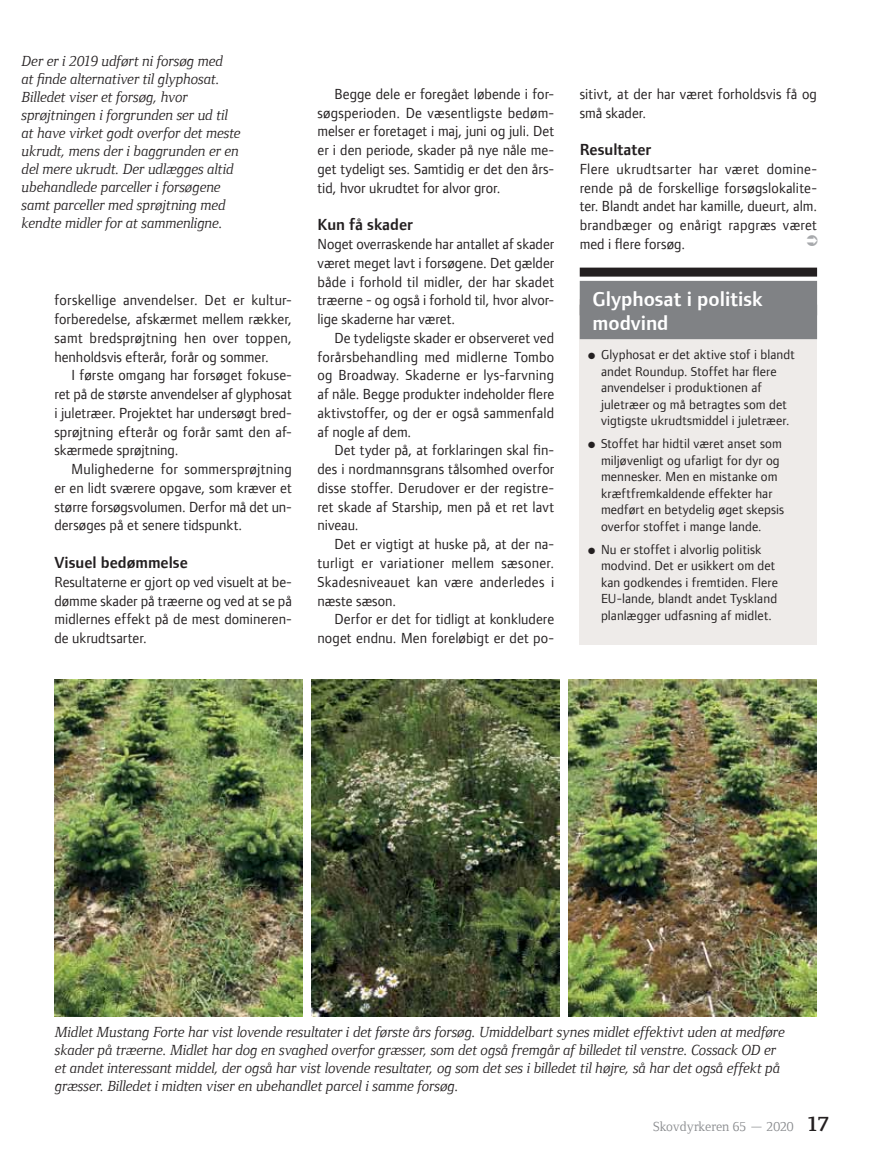
<style>
.page{position:relative;width:893px;height:1149px;background:#fff}
.page>*{position:absolute;margin:0;border:0;box-sizing:border-box;transform-origin:0 0}
.t1{font:600 21px/23.7px "Foundry Form Sans";color:#fff}
.t2{font:600 16.5px "Foundry Form Sans";color:#231f20}
.t3{font:15px/18.8px "Foundry Form Sans";letter-spacing:.005em;color:#231f20;text-align:justify}
.t4{font:italic 15px/18px "Foundry Form Serif";color:#231f20}
.t5{font:13.5px/16.5px "Foundry Form Sans";letter-spacing:.01em;color:#231f20}
.t6{font:13.5px "Foundry Form Serif";color:#888a8d}
.s1{font-weight:700;font-size:21px;color:#231f20}
</style>
<div class="page">
<img style="left:54px;top:679px;width:248px;height:336px">
<img style="left:312px;top:679px;width:248px;height:336px">
<img style="left:569px;top:679px;width:248px;height:336px">
<div style="left:580px;top:299px;width:237px;height:345px;background:#eeebe9"></div>
<div style="left:580px;top:267px;width:237px;height:9px;background:#231f20"></div>
<div style="left:580px;top:281px;width:237px;height:34px;background:#808285"></div>
<div style="left:580px;top:304px;width:237px;height:35px;background:#808285"></div>
<p class="t4" style="left:22px;top:52px;width:221px">Der er i 2019 udført ni forsøg med<br>at finde alternativer til glyphosat.<br>Billedet viser et forsøg, hvor sprøjtningen i forgrunden ser ud til at have virket godt overfor det meste ukrudt, mens der i baggrunden er en del mere ukrudt. Der udlægges altid ubehandlede parceller i forsøgene samt parceller med sprøjtning med kendte midler for at sammenligne.</p>
<p class="t3" style="left:54px;top:291px;width:239px">forskellige anvendelser. Det er kultur&shy;forberedelse, afskærmet mellem rækker, samt bredsprøjtning hen over toppen, henholdsvis efterår, forår og sommer.</p>
<p class="t3" style="left:54px;top:366px;width:239px;text-indent:17px">I første omgang har forsøget fokuse&shy;ret på de største anvendelser af glyphosat i juletræer. Projektet har undersøgt bred&shy;sprøjtning efterår og forår samt den af&shy;skærmede sprøjtning.</p>
<p class="t3" style="left:54px;top:459px;width:239px;text-indent:17px">Mulighederne for sommersprøjtning er en lidt sværere opgave, som kræver et større forsøgsvolumen. Derfor må det un&shy;dersøges på et senere tidspunkt.</p>
<p class="t2" style="left:54px;top:553px;width:135px">Visuel bedømmelse</p>
<p class="t3" style="left:54px;top:572px;width:239px">Resultaterne er gjort op ved visuelt at be&shy;dømme skader på træerne og ved at se på midlernes effekt på de mest domineren&shy;de ukrudtsarter.</p>
<p class="t3" style="left:317px;top:84px;width:238px;text-indent:17px">Begge dele er foregået løbende i for&shy;søgsperioden. De væsentligste bedøm&shy;melser er foretaget i maj, juni og juli. Det er i den periode, skader på nye nåle me&shy;get tydeligt ses. Samtidig er det den års&shy;tid, hvor ukrudtet for alvor gror.</p>
<p class="t2" style="left:317px;top:215px;width:97px">Kun få skader</p>
<p class="t3" style="left:317px;top:234px;width:238px">Noget overraskende har antallet af skader været meget lavt i forsøgene. Det gælder både i forhold til midler, der har skadet træerne - og også i forhold til, hvor alvor&shy;lige skaderne har været.</p>
<p class="t3" style="left:317px;top:328px;width:238px;text-indent:17px">De tydeligste skader er observeret ved forårsbehandling med midlerne Tombo og Broadway. Skaderne er lys-farvning af nåle. Begge produkter indeholder flere aktivstoffer, og der er også sammenfald af nogle af dem.</p>
<p class="t3" style="left:317px;top:441px;width:238px;text-indent:17px">Det tyder på, at forklaringen skal fin&shy;des i nordmannsgrans tålsomhed overfor disse stoffer. Derudover er der registre&shy;ret skade af Starship, men på et ret lavt niveau.</p>
<p class="t3" style="left:317px;top:534px;width:238px;text-indent:17px">Det er vigtigt at huske på, at der na&shy;turligt er variationer mellem sæsoner.<br>Skadesniveauet kan være anderledes i næste sæson.</p>
<p class="t3" style="left:317px;top:609px;width:238px;text-align:right">Derfor er det for tidligt at konkludere noget endnu. Men foreløbigt er det po-</p>
<p class="t3" style="left:580px;top:84px;width:239px">sitivt, at der har været forholdsvis få og små skader.</p>
<p class="t2" style="left:580px;top:140px;width:73px">Resultater</p>
<p class="t3" style="left:580px;top:159px;width:239px">Flere ukrudtsarter har været domine&shy;rende på de forskellige forsøgslokalite&shy;ter. Blandt andet har kamille, dueurt, alm. brandbæger og enårigt rapgræs været med i flere forsøg.</p>
<h1 class="t1" style="left:592px;top:287px;width:172px">Glyphosat i politisk modvind</h1>
<p class="t5" style="left:601px;top:346px;width:195px;text-indent:-13px">● Glyphosat er det aktive stof i blandt andet Roundup. Stoffet har flere anvendelser i produktionen af juletræer og må betragtes som det vigtigste ukrudtsmiddel i juletræer.</p>
<p class="t5" style="left:601px;top:435px;width:185px;text-indent:-13px">● Stoffet har hidtil været anset som miljøvenligt og ufarligt for dyr og mennesker. Men en mistanke om kræftfremkaldende effekter har medført en betydelig øget skepsis overfor stoffet i mange lande.</p>
<p class="t5" style="left:601px;top:541px;width:178px;text-indent:-13px">● Nu er stoffet i alvorlig politisk modvind. Det er usikkert om det kan godkendes i fremtiden. Flere<br>EU-lande, blandt andet Tyskland planlægger udfasning af midlet.</p>
<p class="t4" style="left:55px;top:1022px;width:731px">Midlet Mustang Forte har vist lovende resultater i det første års forsøg. Umiddelbart synes midlet effektivt uden at medføre skader på træerne. Midlet har dog en svaghed overfor græsser, som det også fremgår af billedet til venstre. Cossack OD er et andet interessant middel, der også har vist lovende resultater, og som det ses i billedet til højre, så har det også effekt på græsser. Billedet i midten viser en ubehandlet parcel i samme forsøg.</p>
<p class="t6" style="left:653px;top:1118px;width:178px">Skovdyrkeren 65 — 2020 <span class="s1">17</span></p>
</div>
